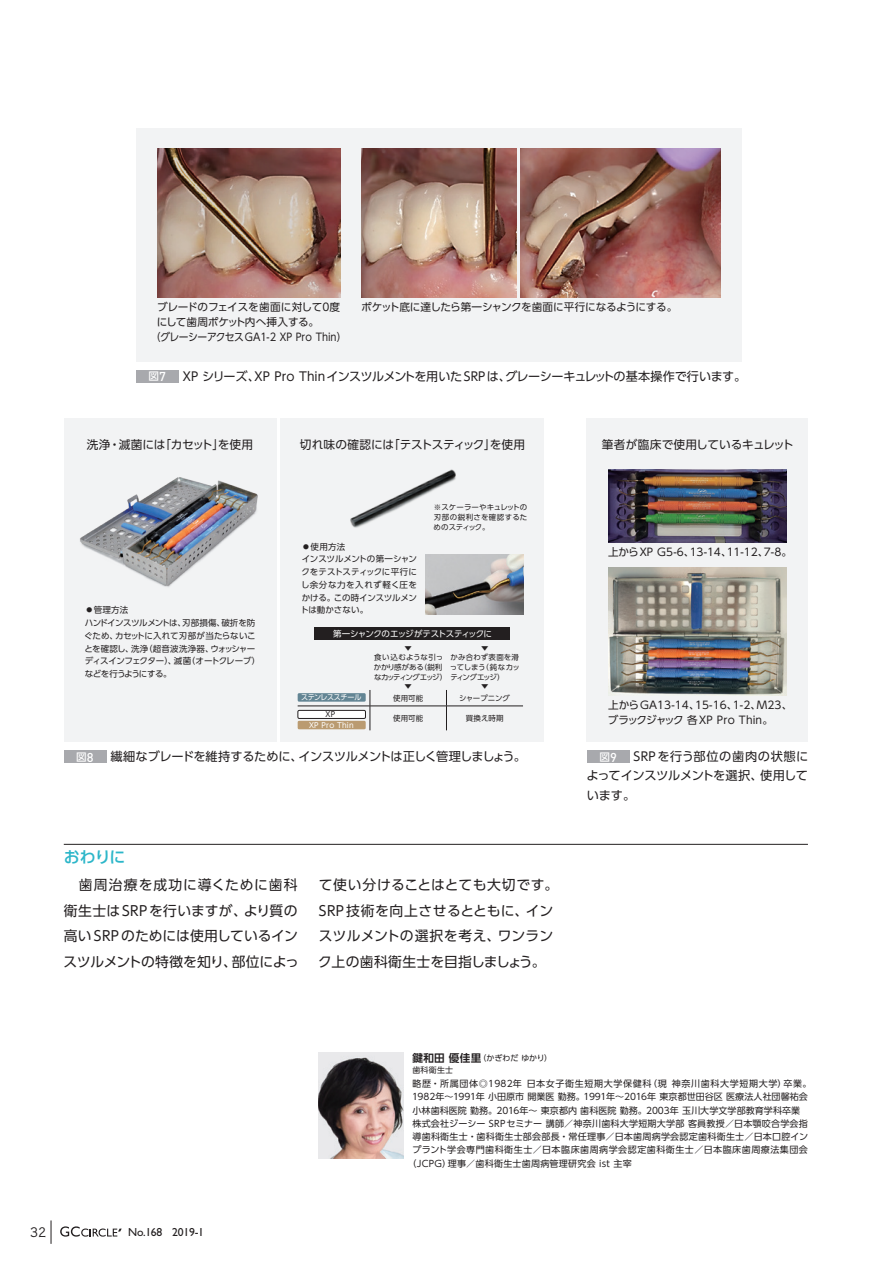
<style>
.page{position:relative;width:893px;height:1263px;background:#fff}
.page>*{position:absolute;margin:0;border:0;box-sizing:border-box;transform-origin:0 0}
.t1{font:500 15.9px "UD Shin Go Pr 6 N";color:#2cb6c9}
.t2{font:13.8px/25.5px "UD Shin Go Pr 6 N";letter-spacing:.01em;color:#231f20;text-align:justify}
.t3{font:13.35px "Copperplate Gothic Std 29 AB";color:#231f20}
.t4{font:12.15px/19.2px "UD Shin Go Pr 6 N";letter-spacing:-.02em;color:#231f20;text-align:justify}
.t5{font:11.7px "UD Shin Go Pr 6 N";letter-spacing:-.005em;color:#231f20}
.t6{font:11.7px "Gill Sans Std";letter-spacing:-.02em;color:#231f20}
.t7{font:10.65px/14.9px "UD Shin Go Pr 6 N";letter-spacing:-.005em;color:#231f20}
.t8{font:10.65px "UD Shin Go Pr 6 N";letter-spacing:-.005em;color:#231f20;scale:.92 1}
.t9{font:500 10.65px "UD Shin Go Pr 6 N";color:#fff}
.t10{font:9px "UD Shin Go Pr 6 N";letter-spacing:.025em;color:#231f20}
.t11{font:9px "UD Shin Go Pr 6 N";letter-spacing:-.005em;color:#231f20}
.t12{font:9px "UD Shin Go Pr 6 N";letter-spacing:.005em;color:#231f20}
.t13{font:9px "UD Shin Go Pr 6 N";letter-spacing:.07em;color:#231f20}
.t14{font:9px "UD Shin Go Pr 6 N";letter-spacing:.055em;color:#231f20}
.t15{font:8.55px/12.8px "UD Shin Go Pr 6 N";letter-spacing:-.04em;color:#231f20}
.t16{font:8.55px/12.8px "UD Shin Go Pr 6 N";color:#231f20}
.t17{font:8.55px "UD Shin Go Pr 6 N";letter-spacing:-.065em;color:#fff}
.t18{font:7.95px/12px "UD Shin Go Pr 6 N";letter-spacing:.01em;color:#231f20}
.t19{font:7.5px/9.6px "UD Shin Go Pr 6 N";letter-spacing:.005em;color:#231f20}
.t20{font:7.5px/9.6px "UD Shin Go Pr 6 N";letter-spacing:-.05em;color:#231f20}
.t21{font:7.5px "UD Shin Go Pr 6 N";letter-spacing:-.06em;color:#fff;scale:.95 1}
.t22{font:7.5px "UD Shin Go Pr 6 N";letter-spacing:.025em;color:#fff}
.t23{font:7.5px "UD Shin Go Pr 6 N";letter-spacing:-.02em;color:#231f20}
.s1{font-family:"DINOT";font-size:12.75px}
.s2{font-family:"UD Shin Go Pr 6 N De";font-weight:700;font-size:10.65px}
</style>
<div class="page">
<div style="left:587px;top:419px;width:221px;height:323px;background:#f2f3f4"></div>
<div style="left:281px;top:419px;width:263px;height:323px;background:#f2f3f4"></div>
<div style="left:64px;top:419px;width:212px;height:323px;background:#f2f3f4"></div>
<div style="left:136px;top:370px;width:43px;height:13px;background:#a8a9ad"></div>
<img style="left:608px;top:470px;width:179px;height:72px">
<img style="left:608px;top:568px;width:178px;height:127px">
<div style="left:64px;top:750px;width:42px;height:13px;background:#a8a9ad"></div>
<div style="left:587px;top:750px;width:42px;height:13px;background:#a8a9ad"></div>
<hr style="left:64px;top:844px;width:744px;height:1px;background:#231f20">
<hr style="left:298px;top:706px;width:72px;height:1px;background:#231f20">
<hr style="left:370px;top:706px;width:76px;height:1px;background:#231f20">
<svg style="left:370px;top:690px;width:1px;height:40px"></svg>
<hr style="left:446px;top:706px;width:77px;height:1px;background:#231f20">
<svg style="left:446px;top:690px;width:1px;height:40px"></svg>
<img style="left:80px;top:477px;width:178px;height:110px">
<img style="left:350px;top:469px;width:106px;height:59px">
<img style="left:425px;top:555px;width:98px;height:59px">
<div style="left:315px;top:627px;width:195px;height:13px;background:#231f20"></div>
<div style="left:298px;top:693px;width:68px;height:9px;background:#638594;border-radius:2px"></div>
<div style="left:298px;top:721px;width:68px;height:8px;background:#ba9b71;border-radius:2px"></div>
<div style="left:298px;top:710px;width:67px;height:8px;background:#fff;border-radius:2px"></div>
<div style="left:298px;top:710px;width:68px;height:9px;border:1px solid #231f20;border-radius:2px"></div>
<img style="left:319px;top:1052px;width:85px;height:107px">
<div style="left:136px;top:128px;width:606px;height:233px;background:#f2f3f4"></div>
<img style="left:157px;top:149px;width:183px;height:149px">
<img style="left:361px;top:149px;width:156px;height:149px">
<img style="left:521px;top:149px;width:200px;height:149px">
<svg style="left:51px;top:1220px;width:1px;height:24px"></svg>
<svg style="left:60px;top:1226px;width:62px;height:10px"></svg>
<p class="t7" style="left:157px;top:299px;width:185px">ブレードのフェイスを歯面に対して0度</p>
<p class="t7" style="left:157px;top:314px;width:164px">にして歯周ポケット内へ挿入する。</p>
<p class="t8" style="left:151px;top:328px;width:214px">（グレーシーアクセスGA1-2 XP Pro Thin）</p>
<p class="t7" style="left:361px;top:299px;width:318px">ポケット底に達したら第一シャンクを歯面に平行になるようにする。</p>
<p class="t9" style="left:149px;top:368px;width:19px">図<span class="s1">7</span></p>
<p class="t4" style="left:183px;top:366px;width:565px">XP シリーズ、XP Pro Thinインスツルメントを用いたSRPは、グレーシーキュレットの基本操作で行います。</p>
<p class="t5" style="left:87px;top:435px;width:168px">洗浄・滅菌には「カセット」を使用</p>
<p class="t5" style="left:300px;top:435px;width:227px">切れ味の確認には「テストスティック」を使用</p>
<p class="t5" style="left:602px;top:435px;width:193px">筆者が臨床で使用しているキュレット</p>
<p class="t15" style="left:84px;top:604px;width:178px">⃝管理方法<br>ハンドインスツルメントは、刃部損傷、破折を防ぐため、カセットに入れて刃部が当たらないことを確認し、洗浄（超音波洗浄器、ウォッシャーディスインフェクター）、滅菌（オートクレーブ）などを行うようにする。</p>
<p class="t19" style="left:434px;top:503px;width:95px;text-align:justify">※スケーラーやキュレットの刃部の鋭利さを確認するためのスティック。</p>
<p class="t16" style="left:300px;top:540px;width:118px">⃝使用方法<br>インスツルメントの第一シャンクをテストスティックに平行にし余分な力を入れず軽く圧をかける。この時インスツルメントは動かさない。</p>
<p class="t17" style="left:333px;top:627px;width:161px">第一シャンクのエッジがテストスティックに</p>
<p class="t21" style="left:301px;top:691px;width:65px">ステンレススチール</p>
<p class="t22" style="left:309px;top:719px;width:46px">XP Pro Thin</p>
<p class="t19" style="left:325px;top:709px;width:11px">XP</p>
<p class="t19" style="left:404px;top:643px;width:9px">▼</p>
<p class="t19" style="left:481px;top:643px;width:9px">▼</p>
<p class="t20" style="left:374px;top:652px;width:132px">食い込むような引っ<br>かかり感がある（鋭利<br>なカッティングエッジ）ティングエッジ）</p>
<p class="t19" style="left:450px;top:652px;width:72px">かみ合わず表面を滑ってしまう（鈍なカッ</p>
<p class="t19" style="left:404px;top:681px;width:9px">▼</p>
<p class="t19" style="left:481px;top:681px;width:9px">▼</p>
<p class="t19" style="left:393px;top:693px;width:32px">使用可能</p>
<p class="t23" style="left:459px;top:692px;width:52px">シャープニング</p>
<p class="t19" style="left:393px;top:713px;width:32px">使用可能</p>
<p class="t19" style="left:466px;top:713px;width:39px">買換え時期</p>
<p class="t7" style="left:608px;top:544px;width:186px">上からXP G5-6、13-14、11-12、7-8。</p>
<p class="t7" style="left:608px;top:697px;width:186px">上からGA13-14、15-16、1-2、M23、ブラックジャック 各XP Pro Thin。</p>
<p class="t4" style="left:111px;top:747px;width:417px">繊細なブレードを維持するために、インスツルメントは正しく管理しましょう。</p>
<p class="t4" style="left:586px;top:747px;width:223px;text-indent:47px">SRPを行う部位の歯肉の状態によってインスツルメントを選択、使用しています。</p>
<p class="t9" style="left:76px;top:748px;width:19px">図<span class="s1">8</span></p>
<p class="t9" style="left:599px;top:748px;width:19px">図<span class="s1">9</span></p>
<p class="t1" style="left:64px;top:844px;width:63px">おわりに</p>
<p class="t2" style="left:64px;top:872px;width:237px">　歯周治療を成功に導くために歯科衛生士はSRPを行いますが、より質の高いSRPのためには使用しているインスツルメントの特徴を知り、部位によっ</p>
<p class="t2" style="left:318px;top:872px;width:242px;text-align:left">て使い分けることはとても大切です。<br>SRP技術を向上させるとともに、インスツルメントの選択を考え、ワンランク上の歯科衛生士を目指しましょう。</p>
<p class="t3" style="left:30px;top:1224px;width:18px">32</p>
<p class="t6" style="left:128px;top:1226px;width:78px">No.168 2019-1</p>
<p class="t18" style="left:412px;top:1051px;width:141px"><span class="s2">鍵和田 優佳里</span>（かぎわだ ゆかり）歯科衛生士</p>
<p class="t13" style="left:412px;top:1076px;width:401px">略歴・所属団体◎1982年 日本女子衛生短期大学保健科（現 神奈川歯科大学短期大学）卒業。</p>
<p class="t11" style="left:412px;top:1089px;width:397px">1982年〜1991年 小田原市 開業医 勤務。1991年〜2016年 東京都世田谷区 医療法人社団馨祐会</p>
<p class="t12" style="left:412px;top:1103px;width:389px">小林歯科医院 勤務。2016年〜 東京都内 歯科医院 勤務。2003年 玉川大学文学部教育学科卒業</p>
<p class="t10" style="left:412px;top:1116px;width:397px">株式会社ジーシー SRPセミナー 講師／神奈川歯科大学短期大学部 客員教授／日本顎咬合学会指</p>
<p class="t10" style="left:412px;top:1129px;width:397px">導歯科衛生士・歯科衛生士部会部長・常任理事／日本歯周病学会認定歯科衛生士／日本口腔イン</p>
<p class="t14" style="left:412px;top:1143px;width:397px">プラント学会専門歯科衛生士／日本臨床歯周病学会認定歯科衛生士／日本臨床歯周療法集団会</p>
<p class="t10" style="left:408px;top:1156px;width:226px">（JCPG）理事／歯科衛生士歯周病管理研究会 ist 主宰</p>
</div>
